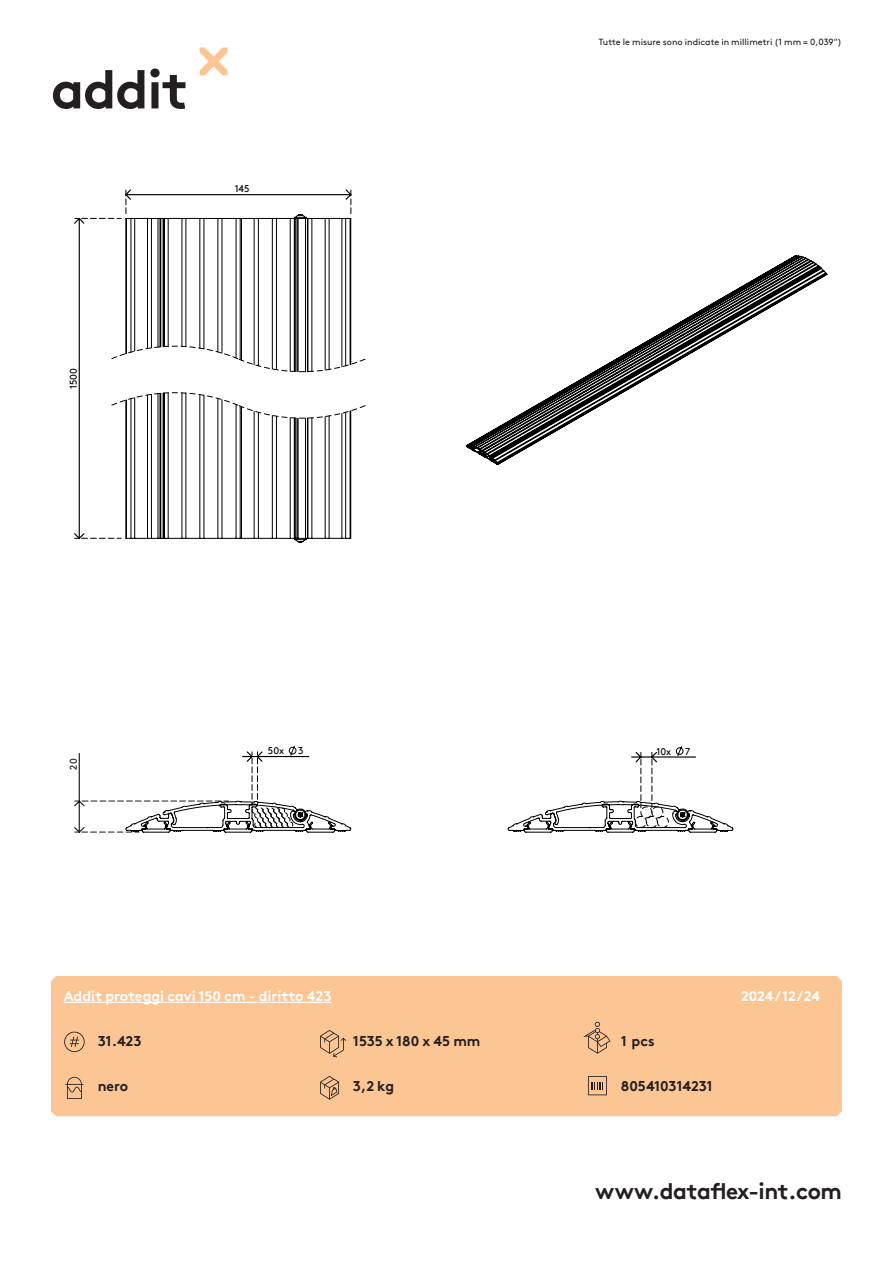
<style>
.page{position:relative;width:893px;height:1263px;background:#fff}
.page>*{position:absolute;margin:0;border:0;box-sizing:border-box;transform-origin:0 0}
.t1{font:700 54px "Brown Pro TT";letter-spacing:-.02em;color:#231f20}
.t2{font:700 22.5px "Brown Pro TT";letter-spacing:-.02em;color:#231f20}
.specificaties{font:700 14.25px "Brown Pro TT";color:#231f20}
.t3{font:700 14.25px "Brown Pro TT";color:#fff}
.t4{font:9.9px "Brown Pro TT Regular Alt";color:#000}
.t5{font:9.9px "Brown Pro TT Regular Alt";color:#191924}
.t6{font:9px "Brown";color:#231f20}
</style>
<div class="page">
<svg style="left:200px;top:47px;width:28px;height:28px"></svg>
<div style="left:51px;top:976px;width:791px;height:140px;background:#fcc694"></div>
<svg style="left:74px;top:189px;width:292px;height:350px"></svg>
<svg style="left:74px;top:745px;width:660px;height:88px"></svg>
<svg style="left:125px;top:214px;width:227px;height:329px"></svg>
<svg style="left:465px;top:255px;width:363px;height:210px"></svg>
<svg style="left:64px;top:1032px;width:21px;height:20px"></svg>
<svg style="left:65px;top:1077px;width:18px;height:22px"></svg>
<svg style="left:320px;top:1030px;width:26px;height:27px"></svg>
<svg style="left:583px;top:1022px;width:27px;height:32px"></svg>
<svg style="left:320px;top:1076px;width:19px;height:24px"></svg>
<svg style="left:588px;top:1076px;width:19px;height:19px"></svg>
<hr style="left:64px;top:1002px;width:267px;height:1px;background:#fff">
<h1 class="t1" style="left:51px;top:46px;width:139px">addit</h1>
<p class="t4" style="left:235px;top:181px;width:16px">145</p>
<p class="t4" style="left:66px;top:389px;width:23px;rotate:-90deg">1500</p>
<p class="t6" style="left:599px;top:35px;width:245px">Tutte le misure sono indicate in millimetri (1 mm = 0,039")</p>
<p class="t5" style="left:66px;top:769px;width:12px;rotate:-90deg">20</p>
<p class="t4" style="left:268px;top:743px;width:18px">50x</p>
<p class="t4" style="left:298px;top:743px;width:7px">3</p>
<p class="t4" style="left:656px;top:743px;width:16px">10x</p>
<p class="t4" style="left:685px;top:743px;width:7px">7</p>
<h3 class="t3" style="left:64px;top:985px;width:269px">Addit proteggi cavi 150 cm - diritto 423</h3>
<h3 class="t3" style="left:741px;top:985px;width:81px">2024/12/24</h3>
<h3 class="specificaties" style="left:98px;top:1029px;width:45px">31.423</h3>
<p class="specificaties" style="left:98px;top:1074px;width:32px">nero</p>
<p class="specificaties" style="left:353px;top:1029px;width:129px">1535 x 180 x 45 mm</p>
<p class="specificaties" style="left:621px;top:1029px;width:35px">1 pcs</p>
<p class="specificaties" style="left:353px;top:1074px;width:43px">3,2 kg</p>
<h3 class="specificaties" style="left:621px;top:1074px;width:93px">805410314231</h3>
<h2 class="t2" style="left:595px;top:1173px;width:248px">www.dataflex-int.com</h2>
</div>
